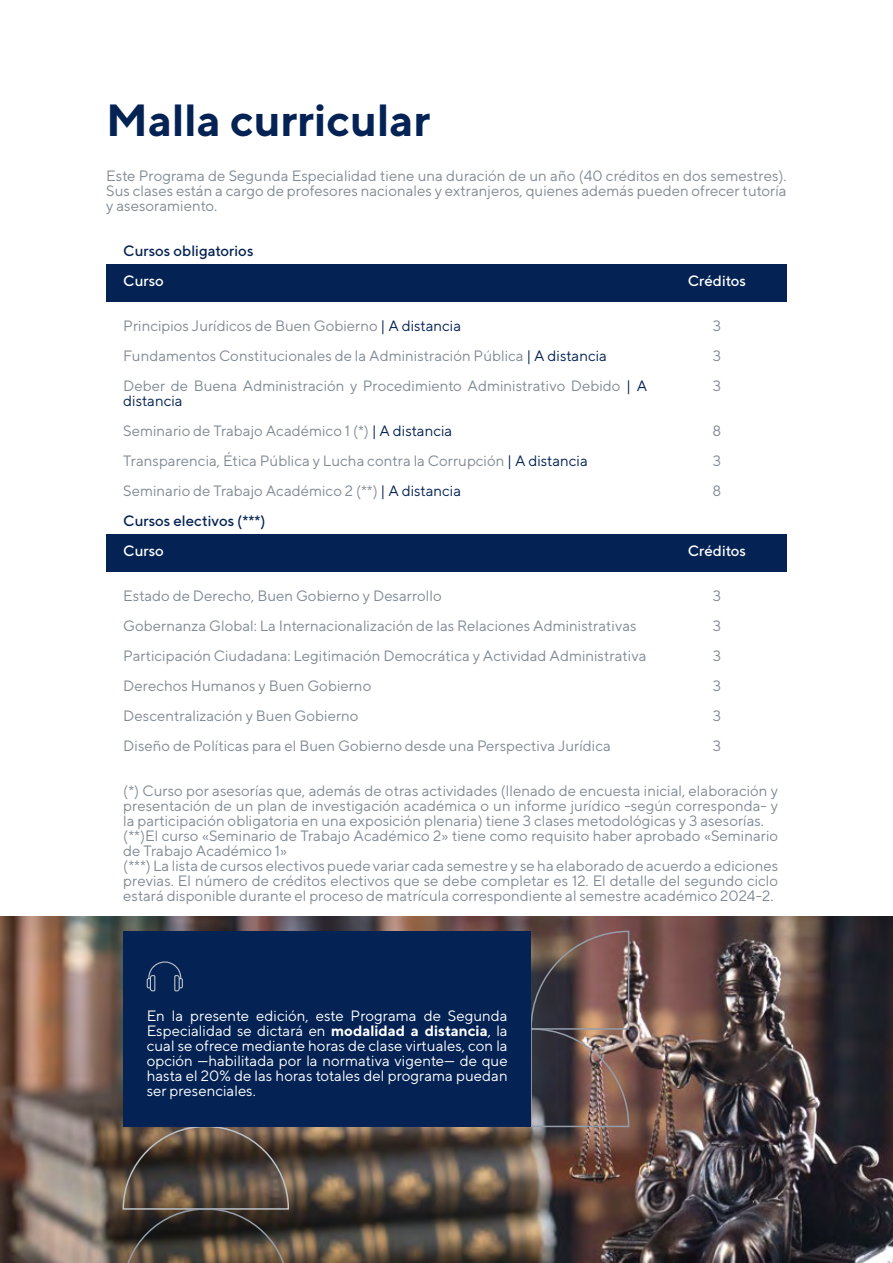
<style>
.page{position:relative;width:893px;height:1263px;background:#fff}
.page>*{position:absolute;margin:0;border:0;box-sizing:border-box;transform-origin:0 0}
.t1{font:700 45px "TT Norms";color:#042354}
.t2{font:15px/15px "TT Norms";color:#808a94}
.t3{font:15px/15px "TT Norms";color:#fff;text-align:justify}
.t4{font:500 15px "TT Norms";color:#042354}
.t5{font:500 15px "TT Norms";color:#fff}
.s1{color:#042354}
.s2{font-weight:700}
</style>
<div class="page">
<img style="left:0;top:916px;width:893px;height:347px">
<div style="left:106px;top:264px;width:681px;height:37px;background:#042354"></div>
<div style="left:106px;top:534px;width:681px;height:37px;background:#042354"></div>
<img style="left:106px;top:931px;width:642px;height:332px">
<h1 class="t1" style="left:106px;top:92px;width:325px">Malla curricular</h1>
<p class="t2" style="left:106px;top:168px;width:682px;text-align:justify">Este Programa de Segunda Especialidad tiene una duración de un año (40 créditos en dos semestres).<br>Sus clases están a cargo de profesores nacionales y extranjeros, quienes además pueden ofrecer tutoría y asesoramiento.</p>
<p class="t4" style="left:123px;top:242px;width:132px">Cursos obligatorios</p>
<p class="t5" style="left:123px;top:272px;width:42px">Curso</p>
<p class="t5" style="left:688px;top:272px;width:60px">Créditos</p>
<p class="t2" style="left:123px;top:318px;width:339px">Principios Jurídicos de Buen Gobierno <span class="s1">| A distancia</span></p>
<p class="t2" style="left:713px;top:318px;width:10px">3</p>
<p class="t2" style="left:123px;top:348px;width:485px">Fundamentos Constitucionales de la Administración Pública <span class="s1">| A distancia</span></p>
<p class="t2" style="left:713px;top:348px;width:10px">3</p>
<p class="t2" style="left:123px;top:378px;width:525px">Deber de Buena Administración y Procedimiento Administrativo Debido <span class="s1">| A distancia</span></p>
<p class="t2" style="left:713px;top:378px;width:10px">3</p>
<p class="t2" style="left:123px;top:423px;width:331px">Seminario de Trabajo Académico 1 (*) <span class="s1">| A distancia</span></p>
<p class="t2" style="left:712px;top:423px;width:10px">8</p>
<p class="t2" style="left:123px;top:446px;width:466px;line-height:30px">Transparencia, Ética Pública y Lucha contra la Corrupción <span class="s1">| A distancia<br></span>Seminario de Trabajo Académico 2 (**) <span class="s1">| A distancia</span></p>
<p class="t2" style="left:712px;top:446px;width:10px;line-height:30px">3<br>8</p>
<p class="t4" style="left:123px;top:512px;width:144px">Cursos electivos (***)</p>
<p class="t5" style="left:123px;top:542px;width:42px">Curso</p>
<p class="t5" style="left:688px;top:542px;width:60px">Créditos</p>
<p class="t2" style="left:123px;top:588px;width:320px">Estado de Derecho, Buen Gobierno y Desarrollo</p>
<p class="t2" style="left:713px;top:588px;width:10px">3</p>
<p class="t2" style="left:123px;top:618px;width:515px">Gobernanza Global: La Internacionalización de las Relaciones Administrativas</p>
<p class="t2" style="left:713px;top:618px;width:10px">3</p>
<p class="t2" style="left:123px;top:648px;width:525px">Participación Ciudadana: Legitimación Democrática y Actividad Administrativa</p>
<p class="t2" style="left:713px;top:648px;width:10px">3</p>
<p class="t2" style="left:123px;top:678px;width:250px">Derechos Humanos y Buen Gobierno</p>
<p class="t2" style="left:713px;top:678px;width:10px">3</p>
<p class="t2" style="left:123px;top:701px;width:489px;line-height:30px">Descentralización y Buen Gobierno<br>Diseño de Políticas para el Buen Gobierno desde una Perspectiva Jurídica</p>
<p class="t2" style="left:123px;top:783px;width:656px">(*) Curso por asesorías que, además de otras actividades (llenado de encuesta inicial, elaboración y presentación de un plan de investigación académica o un informe jurídico -según corresponda- y la participación obligatoria en una exposición plenaria) tiene 3 clases metodológicas y 3 asesorías. (**)El curso «Seminario de Trabajo Académico 2» tiene como requisito haber aprobado «Seminario de Trabajo Académico 1»<br>(***) La lista de cursos electivos puede variar cada semestre y se ha elaborado de acuerdo a ediciones previas. El número de créditos electivos que se debe completar es 12. El detalle del segundo ciclo estará disponible durante el proceso de matrícula correspondiente al semestre académico 2024-2.</p>
<p class="t2" style="left:713px;top:701px;width:10px;line-height:30px">3<br>3</p>
<p class="t3" style="left:147px;top:1008px;width:363px">En la presente edición, este Programa de Segunda Especialidad se dictará en <span class="s2">modalidad a distancia</span>, la cual se ofrece mediante horas de clase virtuales, con la opción —habilitada por la normativa vigente— de que hasta el 20% de las horas totales del programa puedan ser presenciales.</p>
</div>
